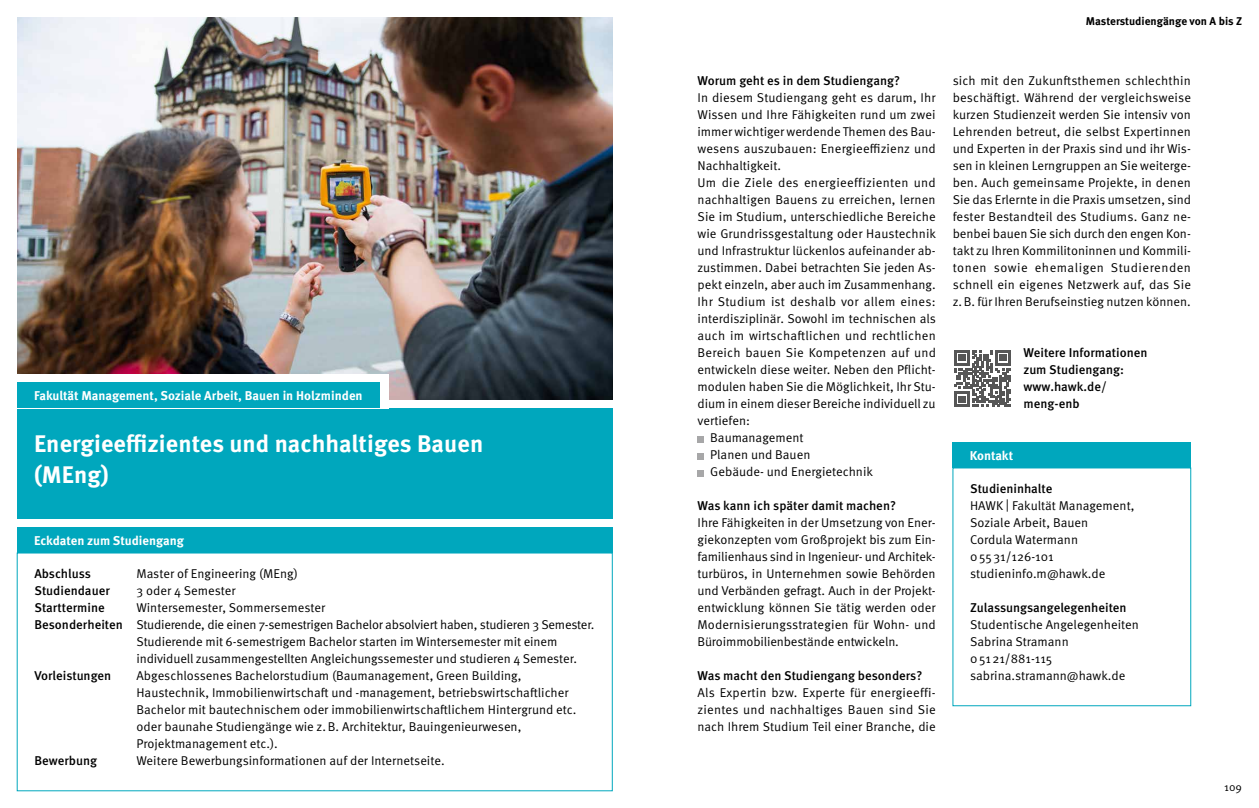
<style>
.page{position:relative;width:1259px;height:808px;background:#fff}
.page>*{position:absolute;margin:0;border:0;box-sizing:border-box;transform-origin:0 0}
.t1{font:700 24px/31.5px "Meta Pro";letter-spacing:.005em;color:#fff}
.t2{font:12.75px/17px "Meta Pro Norm";color:#000}
.t3{font:500 12.75px/17px "Meta Pro";color:#000}
.t4{font:12.75px "Meta Pro Norm";letter-spacing:.02em;color:#000}
.t5{font:12.75px "Meta Pro Norm";letter-spacing:-.02em;color:#000}
.t6{font:700 12.75px "Meta Pro";color:#fff}
.t7{font:700 11.25px "Meta Pro";letter-spacing:-.005em;color:#000}
.t8{font:11.25px "Meta Pro Norm";color:#000}
.s1{font-family:"Meta Pro";font-weight:500}
</style>
<div class="page">
<img style="left:17px;top:17px;width:595px;height:383px">
<div style="left:952px;top:442px;width:239px;height:26px;background:#00a7bd"></div>
<div style="left:17px;top:527px;width:595px;height:26px;background:#00a7bd"></div>
<div style="left:17px;top:408px;width:595px;height:111px;background:#00a7bd"></div>
<div style="left:17px;top:374px;width:371px;height:34px;background:#fff"></div>
<div style="left:17px;top:383px;width:363px;height:25px;background:#00a7bd"></div>
<div style="left:697px;top:436px;width:7px;height:6px;background:#a7a7a8"></div>
<div style="left:697px;top:453px;width:7px;height:6px;background:#a7a7a8"></div>
<div style="left:697px;top:470px;width:7px;height:6px;background:#a7a7a8"></div>
<svg style="left:954px;top:350px;width:57px;height:57px"></svg>
<p class="t6" style="left:34px;top:386px;width:330px">Fakultät Management, Soziale Arbeit, Bauen in Holzminden</p>
<h1 class="t1" style="left:34px;top:426px;width:451px">Energieeffizientes und nachhaltiges Bauen (MEng)</h1>
<p class="t6" style="left:34px;top:530px;width:152px">Eckdaten zum Studiengang</p>
<p class="t3" style="left:34px;top:565px;width:58px">Abschluss</p>
<p class="t2" style="left:136px;top:565px;width:163px">Master of Engineering (MEng)</p>
<p class="t3" style="left:34px;top:582px;width:77px">Studiendauer</p>
<p class="t2" style="left:136px;top:582px;width:101px">3 oder 4 Semester</p>
<p class="t3" style="left:34px;top:599px;width:72px">Starttermine</p>
<p class="t2" style="left:136px;top:599px;width:190px">Wintersemester, Sommersemester</p>
<p class="t5" style="left:34px;top:615px;width:562px"><span class="s1">Besonderheiten</span> Studierende, die einen 7-semestrigen Bachelor absolviert haben, studieren 3 Semester.</p>
<p class="t2" style="left:136px;top:633px;width:422px">Studierende mit 6-semestrigem Bachelor starten im Wintersemester mit einem</p>
<p class="t2" style="left:136px;top:650px;width:442px">individuell zusammengestellten Angleichungssemester und studieren 4 Semester.</p>
<p class="t3" style="left:34px;top:667px;width:78px">Vorleistungen</p>
<p class="t2" style="left:136px;top:667px;width:441px">Abgeschlossenes Bachelorstudium (Baumanagement, Green Building, Haustechnik, Immobilienwirtschaft und -management, betriebswirtschaftlicher Bachelor mit bautechnischem oder immobilienwirtschaftlichem Hintergrund etc. oder baunahe Studiengänge wie z.B. Architektur, Bauingenieurwesen, Projektmanagement etc.).</p>
<p class="t3" style="left:34px;top:752px;width:64px">Bewerbung</p>
<p class="t2" style="left:136px;top:752px;width:310px">Weitere Bewerbungsinformationen auf der Internetseite.</p>
<p class="t7" style="left:1086px;top:13px;width:158px">Masterstudiengänge von A bis Z</p>
<p class="t3" style="left:697px;top:71px;width:204px">Worum geht es in dem Studiengang?</p>
<p class="t2" style="left:697px;top:88px;width:240px">In diesem Studiengang geht es darum, Ihr</p>
<p class="t2" style="left:697px;top:105px;width:240px">Wissen und Ihre Fähigkeiten rund um zwei</p>
<p class="t2" style="left:697px;top:122px;width:240px">immer wichtiger werdende Themen des Bau-</p>
<p class="t2" style="left:697px;top:139px;width:240px">wesens auszubauen: Energieeffizienz und</p>
<p class="t2" style="left:697px;top:156px;width:85px">Nachhaltigkeit.</p>
<p class="t4" style="left:697px;top:173px;width:240px">Um die Ziele des energieeffizienten und</p>
<p class="t2" style="left:697px;top:190px;width:240px">nachhaltigen Bauens zu erreichen, lernen</p>
<p class="t2" style="left:697px;top:207px;width:240px">Sie im Studium, unterschiedliche Bereiche</p>
<p class="t2" style="left:697px;top:224px;width:240px">wie Grundrissgestaltung oder Haustechnik</p>
<p class="t2" style="left:697px;top:241px;width:238px">und Infrastruktur lückenlos aufeinander ab-</p>
<p class="t2" style="left:697px;top:258px;width:240px">zustimmen. Dabei betrachten Sie jeden As-</p>
<p class="t2" style="left:697px;top:275px;width:240px">pekt einzeln, aber auch im Zusammenhang.</p>
<p class="t4" style="left:697px;top:292px;width:240px">Ihr Studium ist deshalb vor allem eines:</p>
<p class="t2" style="left:697px;top:309px;width:240px">interdisziplinär. Sowohl im technischen als</p>
<p class="t4" style="left:697px;top:326px;width:240px">auch im wirtschaftlichen und rechtlichen</p>
<p class="t4" style="left:697px;top:343px;width:240px">Bereich bauen Sie Kompetenzen auf und</p>
<p class="t2" style="left:697px;top:360px;width:238px">entwickeln diese weiter. Neben den Pflicht-</p>
<p class="t2" style="left:697px;top:377px;width:240px">modulen haben Sie die Möglichkeit, Ihr Stu-</p>
<p class="t2" style="left:697px;top:395px;width:240px">dium in einem dieser Bereiche individuell zu</p>
<p class="t2" style="left:697px;top:412px;width:54px">vertiefen:</p>
<p class="t2" style="left:710px;top:428px;width:95px">Baumanagement</p>
<p class="t2" style="left:710px;top:446px;width:102px">Planen und Bauen</p>
<p class="t2" style="left:710px;top:463px;width:164px">Gebäude- und Energietechnik</p>
<p class="t3" style="left:697px;top:497px;width:200px">Was kann ich später damit machen?</p>
<p class="t2" style="left:697px;top:514px;width:240px">Ihre Fähigkeiten in der Umsetzung von Ener&shy;giekonzepten vom Großprojekt bis zum Ein&shy;familienhaus sind in Ingenieur- und Architek&shy;turbüros, in Unternehmen sowie Behörden und Verbänden gefragt. Auch in der Projekt&shy;entwicklung können Sie tätig werden oder Modernisierungsstrategien für Wohn- und Büroimmobilienbestände entwickeln.</p>
<p class="t3" style="left:697px;top:667px;width:226px">Was macht den Studiengang besonders?</p>
<p class="t2" style="left:697px;top:684px;width:240px;text-align:justify">Als Expertin bzw. Experte für energieeffi&shy;zientes und nachhaltiges Bauen sind Sie nach Ihrem Studium Teil einer Branche, die</p>
<p class="t2" style="left:952px;top:71px;width:240px;text-align:justify">sich mit den Zukunftsthemen schlechthin beschäftigt. Während der vergleichsweise kurzen Studienzeit werden Sie intensiv von Lehrenden betreut, die selbst Expertinnen und Experten in der Praxis sind und ihr Wis&shy;sen in kleinen Lerngruppen an Sie weiterge&shy;ben. Auch gemeinsame Projekte, in denen Sie das Erlernte in die Praxis umsetzen, sind fester Bestandteil des Studiums. Ganz ne&shy;benbei bauen Sie sich durch den engen Kon&shy;takt zu Ihren Kommilitoninnen und Kommili&shy;tonen sowie ehemaligen Studierenden schnell ein eigenes Netzwerk auf, das Sie z.B. für Ihren Berufseinstieg nutzen können.</p>
<p class="t3" style="left:1023px;top:343px;width:125px">Weitere Informationen zum Studiengang: www.hawk.de/ meng-enb</p>
<p class="t6" style="left:969px;top:445px;width:45px">Kontakt</p>
<p class="t3" style="left:970px;top:480px;width:84px">Studieninhalte</p>
<p class="t2" style="left:970px;top:497px;width:166px">HAWK | Fakultät Management,<br>Soziale Arbeit, Bauen<br>Cordula Watermann<br>05531/126-101 studieninfo.m@hawk.de</p>
<p class="t3" style="left:970px;top:599px;width:158px">Zulassungsangelegenheiten</p>
<p class="t2" style="left:970px;top:616px;width:170px">Studentische Angelegenheiten<br>Sabrina Stramann<br>05121/881-115 sabrina.stramann@hawk.de</p>
<p class="t8" style="left:1224px;top:778px;width:19px">109</p>
</div>
